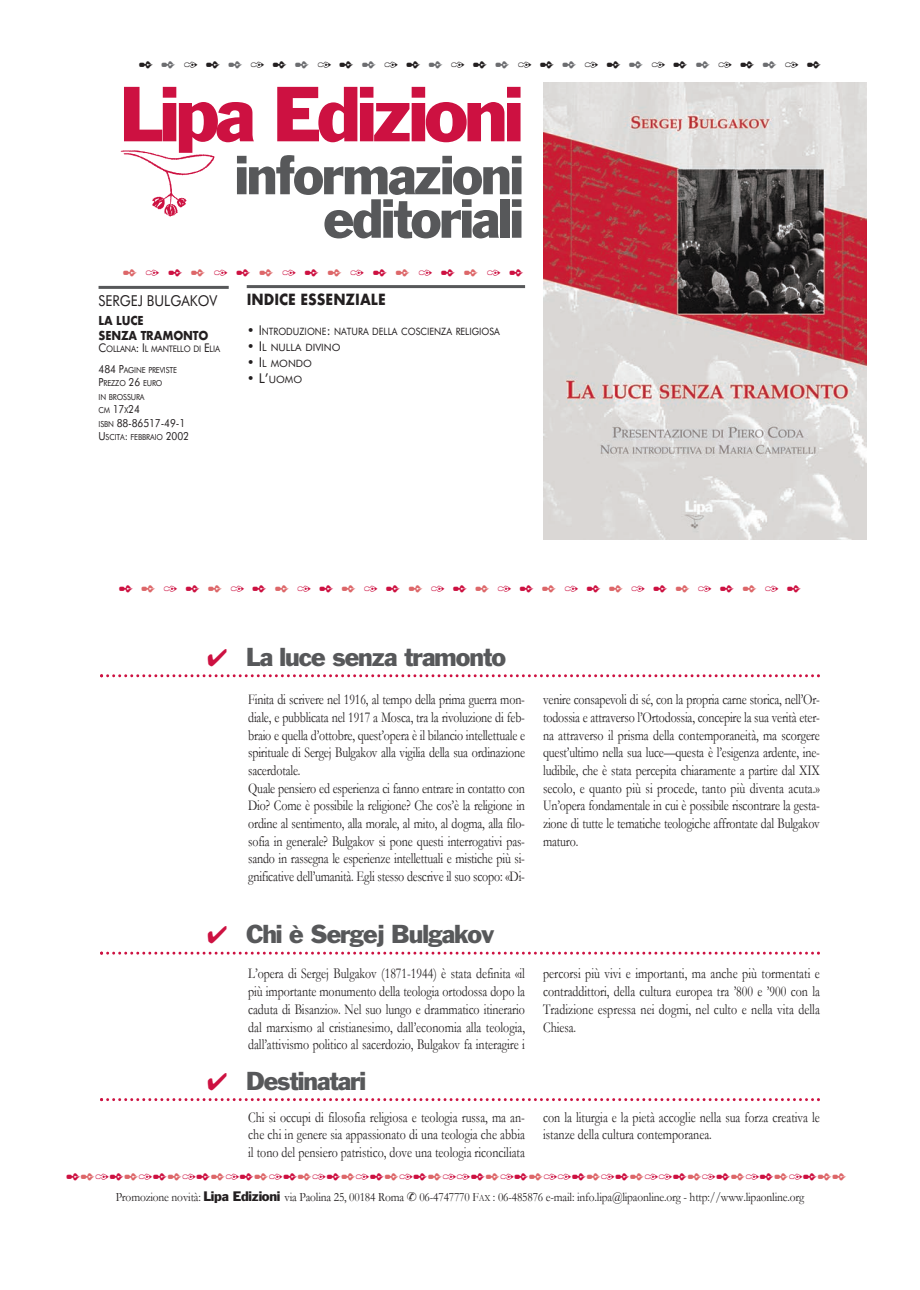
<style>
.page{position:relative;width:920px;height:1290px;background:#fff}
.page>*{position:absolute;margin:0;border:0;box-sizing:border-box;transform-origin:0 0}
.t1{font:72px "Franklin Gothic";letter-spacing:-.06em;color:#cd1141}
.t2{font:50.85px/43.5px "Franklin Gothic";letter-spacing:-.045em;color:#57585a;text-align:right}
.t3{font:24px "Franklin Gothic";letter-spacing:-.045em;color:#57585a}
.t4{font:15px/17.7px "Garamond";letter-spacing:-.015em;color:#231f20;text-align:justify;scale:.8 1}
.t5{font:15px "Zapf Dingbats";color:#cd1141}
.t6{font:15px "Zapf Dingbats";color:#231f20}
.t7{font:15px "Zapf Dingbats";color:#dd6769}
.t8{font:700 15px "Futura";color:#231f20;scale:.9 1}
.t9{font:15px "Futura BT";color:#231f20;scale:.9 1}
.t10{font:12.75px "Garamond";letter-spacing:-.015em;color:#231f20;scale:.9 1}
.t11{font:700 12px/15px "Futura";letter-spacing:-.015em;color:#231f20;scale:.9 1}
.t12{font:11.1px/13.5px "Futura BT";letter-spacing:-.01em;color:#231f20;scale:.9 1}
.t13{font:10.2px "Futura BT";color:#231f20;scale:.9 1}
.t14{font:10.2px "Futura BT";color:#231f20}
.t15{font:9px "Futura BT";letter-spacing:-.025em;color:#231f20;scale:.9 1}
.t16{font:8.4px/13.5px "Futura BT";letter-spacing:-.015em;color:#231f20;scale:.9 1}
.s1{color:#6c6d70}
.s2{color:#cd1141}
.s3{font-size:12px}
.s4{font-size:11.1px}
.s5{font-size:8.4px}
.s6{font-size:13.5px}
.s7{color:#dd6769}
.s8{font-family:"Franklin Gothic"}
.s9{font-size:9.6px}
</style>
<div class="page">
<img style="left:543px;top:83px;width:323px;height:456px">
<hr style="left:99px;top:286px;width:130px;height:3px;background:#57585a">
<svg style="left:100px;top:674px;width:720px;height:3px"></svg>
<svg style="left:100px;top:952px;width:720px;height:3px"></svg>
<svg style="left:100px;top:1098px;width:720px;height:3px"></svg>
<hr style="left:247px;top:285px;width:278px;height:3px;background:#57585a">
<img style="left:121px;top:150px;width:93px;height:67px">
<p class="t6" style="left:139px;top:56px;width:684px">✒<span class="s1">✒</span>✑✒<span class="s1">✒</span>✑✒<span class="s1">✒</span>✑✒<span class="s1">✒</span>✑✒<span class="s1">✒</span>✑✒<span class="s1">✒</span>✑✒<span class="s1">✒</span>✑✒<span class="s1">✒</span>✑✒<span class="s1">✒</span>✑✒<span class="s1">✒</span>✑✒</p>
<h1 class="t1" style="left:120px;top:87px;width:406px">Lipa Edizioni</h1>
<h2 class="t2" style="left:235px;top:157px;width:291px">informazioni editoriali</h2>
<p class="t7" style="left:123px;top:264px;width:402px">✒<span class="s2">✑✒</span>✒<span class="s2">✑✒</span>✒<span class="s2">✑✒</span>✒<span class="s2">✑✒</span>✒<span class="s2">✑✒</span>✒<span class="s2">✑✒</span></p>
<p class="t9" style="left:99px;top:295px;width:134px">SERGEJ BULGAKOV</p>
<p class="t11" style="left:99px;top:313px;width:124px">LA LUCE<br>SENZA TRAMONTO</p>
<p class="t15" style="left:99px;top:345px;width:137px"><span class="s3">C</span>OLLANA<span class="s3">: I</span>L MANTELLO DI <span class="s3">E</span>LIA</p>
<p class="t16" style="left:99px;top:364px;width:89px"><span class="s4">484 P</span>AGINE PREVISTE<br><span class="s4">P</span>REZZO <span class="s4">26</span> EURO<br>IN BROSSURA</p>
<p class="t12" style="left:99px;top:403px;width:98px"><span class="s5">CM</span> 17<span class="s5">X</span>24<br><span class="s5">ISBN</span> 88-86517-49-1</p>
<p class="t16" style="left:99px;top:431px;width:102px"><span class="s4">U</span>SCITA<span class="s4">:</span> FEBBRAIO <span class="s4">2002</span></p>
<p class="t8" style="left:247px;top:289px;width:156px">INDICE ESSENZIALE</p>
<p class="t13" style="left:247px;top:327px;width:283px"><span class="s6">• I</span>NTRODUZIONE<span class="s6">:</span> NATURA DELLA COSCIENZA RELIGIOSA</p>
<p class="t14" style="left:247px;top:343px;width:95px"><span class="s6">• I</span>L NULLA DIVINO</p>
<p class="t14" style="left:247px;top:359px;width:67px"><span class="s6">• I</span>L MONDO</p>
<p class="t14" style="left:247px;top:375px;width:57px"><span class="s6">• L’</span>UOMO</p>
<p class="t5" style="left:119px;top:580px;width:684px">✒<span class="s7">✒</span>✑✒<span class="s7">✒</span>✑✒<span class="s7">✒</span>✑✒<span class="s7">✒</span>✑✒<span class="s7">✒</span>✑✒<span class="s7">✒</span>✑✒<span class="s7">✒</span>✑✒<span class="s7">✒</span>✑✒<span class="s7">✒</span>✑✒<span class="s7">✒</span>✑✒</p>
<h3 class="t3" style="left:207px;top:648px;width:300px"><span class="s2">✔</span> La luce senza tramonto</h3>
<p class="t4" style="left:248px;top:691px;width:348px;text-align:left">Finita di scrivere nel 1916, al tempo della prima guerra mon&shy;diale, e pubblicata nel 1917 a Mosca, tra la rivoluzione di feb&shy;braio e quella d’ottobre, quest’opera è il bilancio intellettuale e spirituale di Sergej Bulgakov alla vigilia della sua ordinazione sacerdotale.<br>Quale pensiero ed esperienza ci fanno entrare in contatto con Dio? Come è possibile la religione? Che cos’è la religione in ordine al sentimento, alla morale, al mito, al dogma, alla filo&shy;sofia in generale? Bulgakov si pone questi interrogativi pas&shy;sando in rassegna le esperienze intellettuali e mistiche più si&shy;gnificative dell’umanità. Egli stesso descrive il suo scopo: «Di-</p>
<p class="t4" style="left:543px;top:691px;width:348px">venire consapevoli di sé, con la propria carne storica, nell’Or&shy;todossia e attraverso l’Ortodossia, concepire la sua verità eter&shy;na attraverso il prisma della contemporaneità, ma scorgere quest’ultimo nella sua luce—questa è l’esigenza ardente, ine&shy;ludibile, che è stata percepita chiaramente a partire dal XIX secolo, e quanto più si procede, tanto più diventa acuta.» Un’opera fondamentale in cui è possibile riscontrare la gesta&shy;zione di tutte le tematiche teologiche affrontate dal Bulgakov maturo.</p>
<h3 class="t3" style="left:207px;top:925px;width:289px"><span class="s2">✔</span> Chi è Sergej Bulgakov</h3>
<p class="t4" style="left:248px;top:965px;width:348px">L’opera di Sergej Bulgakov (1871-1944) è stata definita «il più importante monumento della teologia ortodossa dopo la caduta di Bisanzio». Nel suo lungo e drammatico itinerario dal marxismo al cristianesimo, dall’economia alla teologia, dall’attivismo politico al sacerdozio, Bulgakov fa interagire i</p>
<p class="t4" style="left:543px;top:965px;width:348px">percorsi più vivi e importanti, ma anche più tormentati e contraddittori, della cultura europea tra ’800 e ’900 con la Tradizione espressa nei dogmi, nel culto e nella vita della Chiesa.</p>
<h3 class="t3" style="left:207px;top:1071px;width:160px"><span class="s2">✔</span> Destinatari</h3>
<p class="t4" style="left:248px;top:1108px;width:347px">Chi si occupi di filosofia religiosa e teologia russa, ma an&shy;che chi in genere sia appassionato di una teologia che abbia il tono del pensiero patristico, dove una teologia riconciliata</p>
<p class="t4" style="left:543px;top:1108px;width:347px">con la liturgia e la pietà accoglie nella sua forza creativa le istanze della cultura contemporanea.</p>
<p class="t5" style="left:66px;top:1168px;width:782px">✒<span class="s7">✒</span>✑✒<span class="s7">✒</span>✑✒<span class="s7">✒</span>✑✒<span class="s7">✒</span>✑✒<span class="s7">✒</span>✑✒<span class="s7">✒</span>✑✒<span class="s7">✒</span>✑✒<span class="s7">✒</span>✑✒<span class="s7">✒</span>✑✑✒<span class="s7">✒</span>✑✒<span class="s7">✒</span>✑✑✒<span class="s7">✒</span>✑✒<span class="s7">✒</span>✑✑✒<span class="s7">✒</span>✑✒<span class="s7">✒</span>✑✒<span class="s7">✒</span>✑✒<span class="s7">✒✒</span></p>
<p class="t10" style="left:116px;top:1190px;width:767px">Promozione novità: <span class="s8">Lipa Edizioni</span> via Paolina 25, 00184 Roma ✆ 06-4747770 F<span class="s9">aX</span> : 06-485876 e-mail: info.lipa@lipaonline.org - http://www.lipaonline.org</p>
</div>
